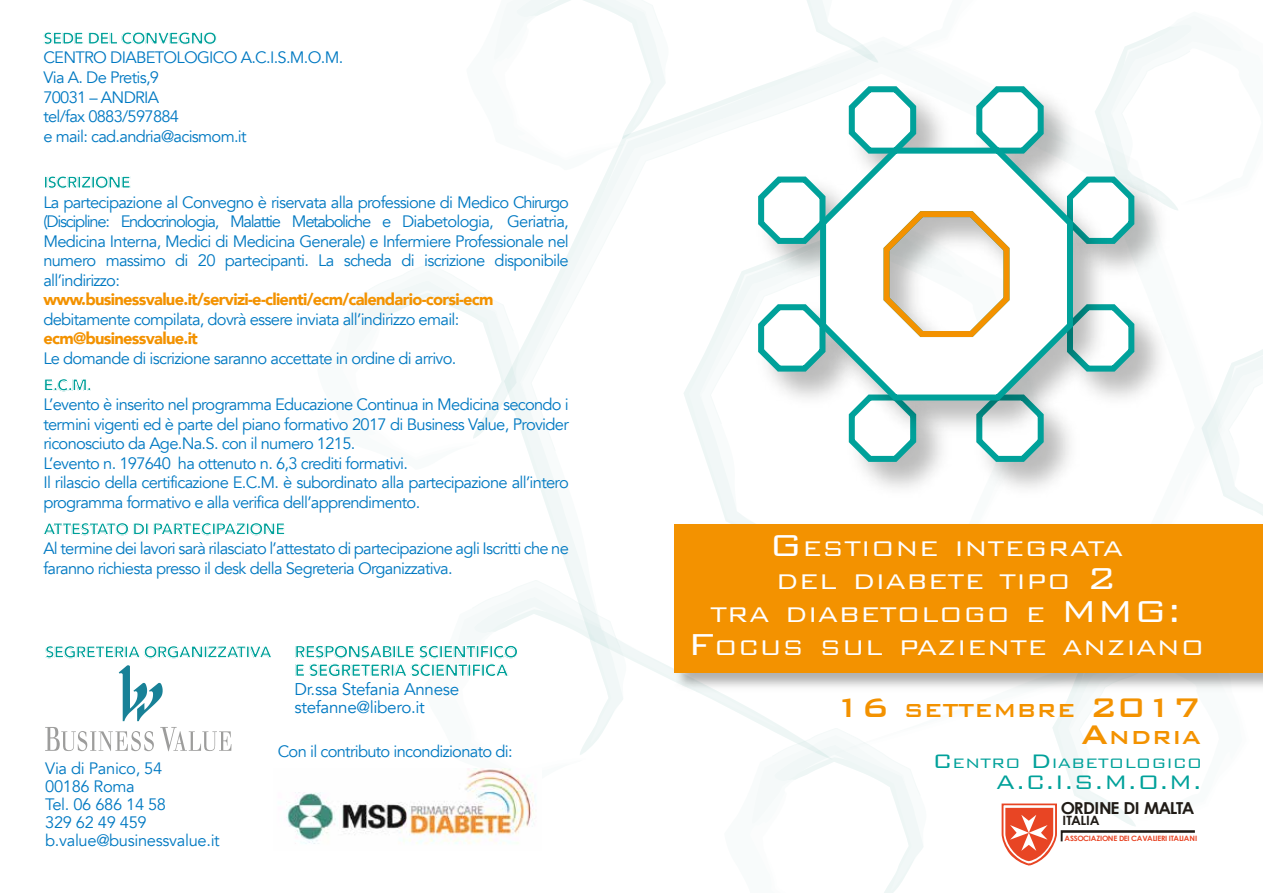
<style>
.page{position:relative;width:1263px;height:893px;background:#fff}
.page>*{position:absolute;margin:0;border:0;box-sizing:border-box;transform-origin:0 0}
.t1{font:300 28.35px/33px "Bank Gothic BT";color:#fff;text-align:center}
.t2{font:300 26.1px "Bank Gothic BT";color:#00a19a}
.t3{font:500 25.2px/27px "Bank Gothic BT";color:#f39200;text-align:right}
.t4{font:300 18.3px "Bank Gothic BT";color:#00a19a}
.t5{font:900 16.95px/18.6px "Avenir";letter-spacing:-.045em;color:#00a19a}
.t6{font:16.95px/18.6px "Avenir";letter-spacing:-.02em;color:#0079c2}
.t7{font:16.5px/19.5px "Avenir";letter-spacing:-.045em;color:#0079c2}
.t8{font:900 16.5px "Avenir";letter-spacing:-.045em;color:#f39200}
.t9{font:900 16.5px "Avenir";letter-spacing:-.045em;color:#00a19a}
.t10{font:16.5px/18px "Avenir";letter-spacing:-.02em;color:#0079c2}
.t11{font:700 16.5px "Century Gothic";letter-spacing:-.065em;color:#211c17;scale:1.04 1}
.t12{font:700 12.9px "Century Gothic";letter-spacing:-.015em;color:#211c17;scale:1.04 1}
.t13{font:700 7.35px "Century Gothic";letter-spacing:-.035em;color:#e84525;scale:1.04 1}
.s1{font-size:40.5px}
.s2{font-size:36px}
.s3{font-size:26.1px}
</style>
<div class="page">
<svg style="left:519px;top:351px;width:264px;height:377px"></svg>
<svg style="left:520px;top:63px;width:327px;height:366px"></svg>
<svg style="left:530px;top:83px;width:310px;height:368px"></svg>
<svg style="left:807px;top:0;width:102px;height:63px"></svg>
<svg style="left:1201px;top:349px;width:62px;height:167px"></svg>
<svg style="left:516px;top:0;width:153px;height:170px"></svg>
<svg style="left:768px;top:728px;width:155px;height:165px"></svg>
<svg style="left:367px;top:264px;width:152px;height:174px"></svg>
<svg style="left:683px;top:233px;width:6px;height:287px"></svg>
<svg style="left:689px;top:224px;width:94px;height:296px"></svg>
<svg style="left:700px;top:220px;width:10px;height:195px"></svg>
<svg style="left:45px;top:727px;width:109px;height:24px"></svg>
<svg style="left:160px;top:727px;width:71px;height:24px"></svg>
<svg style="left:119px;top:665px;width:44px;height:56px"></svg>
<svg style="left:474px;top:580px;width:152px;height:189px"></svg>
<svg style="left:973px;top:83px;width:74px;height:56px"></svg>
<svg style="left:1064px;top:24px;width:128px;height:225px"></svg>
<svg style="left:1116px;top:305px;width:21px;height:72px"></svg>
<img style="left:840px;top:78px;width:102px;height:61px">
<svg style="left:846px;top:83px;width:73px;height:56px"></svg>
<img style="left:750px;top:168px;width:61px;height:6px">
<img style="left:811px;top:139px;width:305px;height:304px">
<svg style="left:817px;top:142px;width:259px;height:261px"></svg>
<svg style="left:710px;top:174px;width:337px;height:293px"></svg>
<img style="left:670px;top:520px;width:593px;height:174px">
<div style="left:675px;top:524px;width:588px;height:149px;background:#f39200"></div>
<img style="left:286px;top:769px;width:250px;height:75px">
<svg style="left:1001px;top:673px;width:248px;height:192px"></svg>
<hr style="left:1062px;top:830px;width:133px;height:3px;background:#211c17">
<p class="t9" style="left:43px;top:24px;width:175px">SEDE DEL CONVEGNO</p>
<p class="t7" style="left:43px;top:48px;width:301px">CENTRO DIABETOLOGICO A.C.I.S.M.O.M.<br>Via A. De Pretis,9<br>70031 – ANDRIA<br>tel/fax 0883/597884<br>e mail: cad.andria@acismom.it</p>
<p class="t9" style="left:43px;top:168px;width:89px">ISCRIZIONE</p>
<p class="t7" style="left:43px;top:192px;width:527px;text-align:justify">La partecipazione al Convegno è riservata alla professione di Medico Chirurgo (Discipline: Endocrinologia, Malattie Metaboliche e Diabetologia, Geriatria, Medicina Interna, Medici di Medicina Generale) e Infermiere Professionale nel numero massimo di 20 partecipanti. La scheda di iscrizione disponibile all’indirizzo:</p>
<p class="t8" style="left:43px;top:285px;width:452px">www.businessvalue.it/servizi-e-clienti/ecm/calendario-corsi-ecm</p>
<p class="t7" style="left:43px;top:309px;width:418px">debitamente compilata, dovrà essere inviata all’indirizzo email:</p>
<p class="t8" style="left:43px;top:324px;width:156px">ecm@businessvalue.it</p>
<p class="t7" style="left:43px;top:348px;width:415px">Le domande di iscrizione saranno accettate in ordine di arrivo.</p>
<p class="t9" style="left:43px;top:371px;width:50px">E.C.M.</p>
<p class="t7" style="left:43px;top:395px;width:527px">L’evento è inserito nel programma Educazione Continua in Medicina secondo i termini vigenti ed è parte del piano formativo 2017 di Business Value, Provider riconosciuto da Age.Na.S. con il numero 1215.<br>L’evento n. 197640 ha ottenuto n. 6,3 crediti formativi.<br>Il rilascio della certificazione E.C.M. è subordinato alla partecipazione all’intero programma formativo e alla verifica dell’apprendimento.</p>
<p class="t9" style="left:43px;top:515px;width:244px">ATTESTATO DI PARTECIPAZIONE</p>
<p class="t7" style="left:43px;top:539px;width:527px">Al termine dei lavori sarà rilasciato l’attestato di partecipazione agli Iscritti che ne faranno richiesta presso il desk della Segreteria Organizzativa.</p>
<p class="t9" style="left:45px;top:638px;width:228px">SEGRETERIA ORGANIZZATIVA</p>
<p class="t5" style="left:295px;top:642px;width:225px">RESPONSABILE SCIENTIFICO<br>E SEGRETERIA SCIENTIFICA</p>
<p class="t6" style="left:295px;top:680px;width:166px">Dr.ssa Stefania Annese stefanne@libero.it</p>
<p class="t10" style="left:45px;top:760px;width:176px">Via di Panico, 54<br>00186 Roma<br>Tel. 06 686 14 58<br>329 62 49 459 b.value@businessvalue.it</p>
<p class="t7" style="left:278px;top:741px;width:236px">Con il contributo incondizionato di:</p>
<h1 class="t1" style="left:688px;top:531px;width:518px"><span class="s1">G</span>ESTIONE INTEGRATA<br>DEL DIABETE TIPO <span class="s1">2<br></span>TRA DIABETOLOGO E <span class="s1">MMG:<br>F</span>OCUS SUL PAZIENTE ANZIANO</h1>
<h3 class="t3" style="left:834px;top:696px;width:369px"><span class="s2">16</span> SETTEMBRE <span class="s2">2017<br>A</span>NDRIA</h3>
<p class="t4" style="left:932px;top:753px;width:271px"><span class="s3">C</span>ENTRO <span class="s3">D</span>IABETOLOGICO</p>
<h2 class="t2" style="left:996px;top:767px;width:208px">A.C.I.S.M.O.M.</h2>
<p class="t11" style="left:1061px;top:797px;width:130px">ORDINE DI MALTA</p>
<p class="t12" style="left:1062px;top:812px;width:37px">ITALIA</p>
<p class="t13" style="left:1064px;top:834px;width:129px">ASSOCIAZIONE DEI CAVALIERI ITALIANI</p>
</div>
